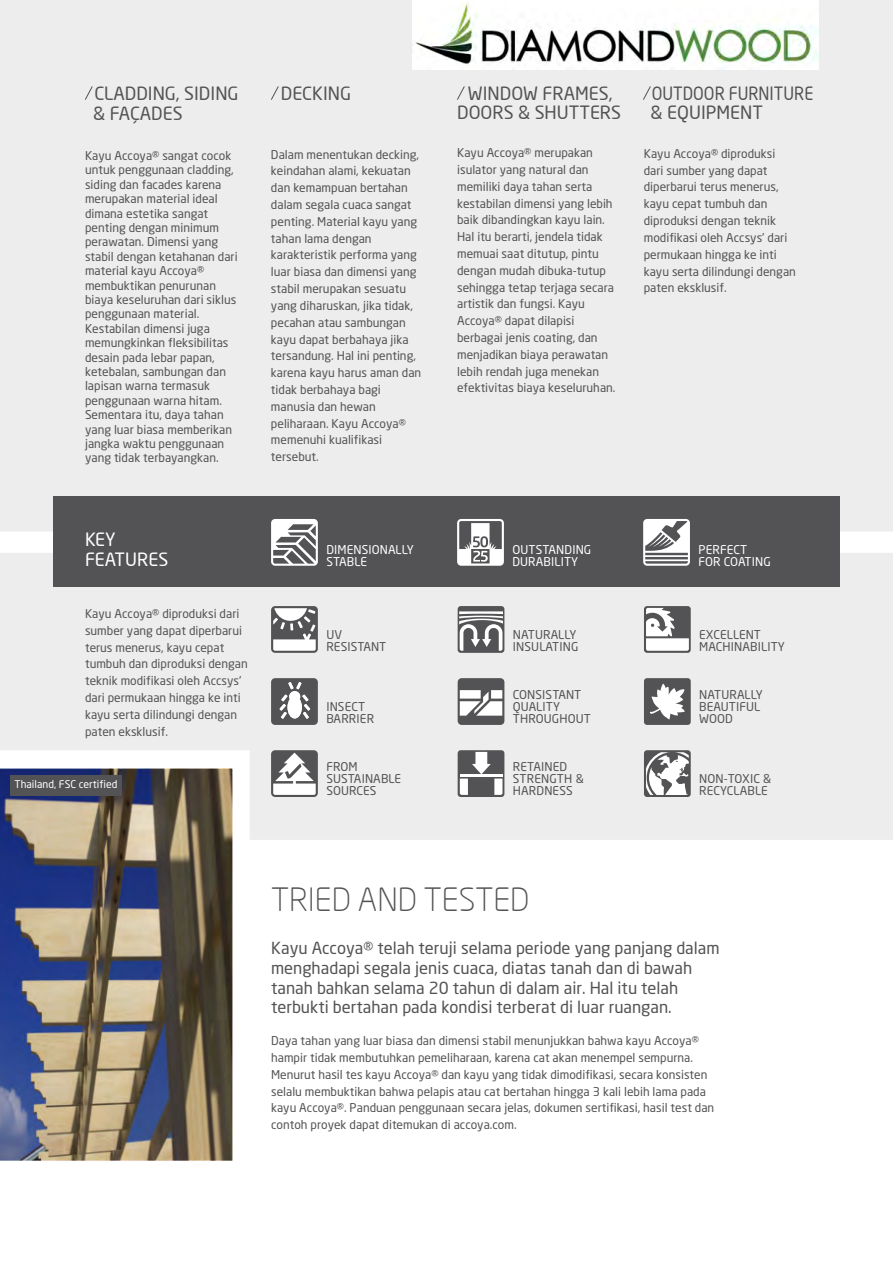
<style>
.page{position:relative;width:893px;height:1263px;background:#fff}
.page>*{position:absolute;margin:0;border:0;box-sizing:border-box;transform-origin:0 0}
.body{font:300 31.5px "Neo Sans Pro";color:#535355}
.body-2{font:18px/20.2px "Neo Sans Pro";color:#535355}
.body-3{font:18px/19.5px "Neo Sans Pro";color:#535355;scale:.9 1}
.subheader{font:18px "Neo Sans Pro";color:#fff}
.subheader-2{font:18px "Neo Sans Pro";color:#535355}
.body-4{font:16.5px/19.8px "Neo Sans";color:#535355}
.body-5{font:12px/16.8px "Neo Sans";color:#535355}
.icons{font:12px/12px "Neo Sans";letter-spacing:.01em;color:#535355}
.icons-2{font:12px/12px "Neo Sans";letter-spacing:.01em;color:#fff}
.t1{font:10.5px "Neo Sans W1 G";color:#fff}
</style>
<div class="page">
<div style="left:0;top:0;width:893px;height:840px;background:#ecedec"></div>
<svg style="left:85px;top:86px;width:8px;height:14px"></svg>
<svg style="left:271px;top:86px;width:8px;height:14px"></svg>
<svg style="left:457px;top:86px;width:8px;height:14px"></svg>
<svg style="left:643px;top:86px;width:8px;height:14px"></svg>
<svg style="left:0;top:531px;width:893px;height:266px"></svg>
<div style="left:53px;top:497px;width:786px;height:90px;background:#535355"></div>
<svg style="left:271px;top:606px;width:47px;height:47px;background:#9e9e9f"></svg>
<svg style="left:458px;top:678px;width:46px;height:47px;background:#959596"></svg>
<svg style="left:271px;top:750px;width:47px;height:47px;background:#a3a3a4"></svg>
<svg style="left:271px;top:519px;width:47px;height:47px"></svg>
<svg style="left:271px;top:678px;width:47px;height:47px;background:#7b7b7c"></svg>
<div style="left:644px;top:750px;width:47px;height:47px;background:#535355;border-radius:3px"></div>
<svg style="left:646px;top:752px;width:43px;height:43px"></svg>
<div style="left:644px;top:606px;width:47px;height:47px;background:#535355;border-radius:3px"></div>
<svg style="left:646px;top:608px;width:43px;height:43px"></svg>
<div style="left:643px;top:519px;width:47px;height:47px;background:#fff;border-radius:4px"></div>
<svg style="left:645px;top:521px;width:43px;height:43px"></svg>
<svg style="left:458px;top:750px;width:46px;height:47px"></svg>
<svg style="left:460px;top:752px;width:42px;height:43px;background:#8d8d8f"></svg>
<div style="left:457px;top:519px;width:47px;height:47px;background:#fff;border-radius:4px"></div>
<svg style="left:459px;top:521px;width:43px;height:42px"></svg>
<div style="left:458px;top:606px;width:46px;height:47px;background:#535355;border-radius:3px"></div>
<svg style="left:459px;top:611px;width:44px;height:40px"></svg>
<div style="left:644px;top:678px;width:47px;height:47px;background:#535355;border-radius:3px"></div>
<svg style="left:649px;top:684px;width:36px;height:35px"></svg>
<svg style="left:0;top:739px;width:260px;height:101px"></svg>
<img style="left:412px;top:0;width:407px;height:69px">
<img style="left:0;top:768px;width:233px;height:393px">
<div style="left:10px;top:775px;width:112px;height:21px;background:#535355"></div>
<p class="body-2" style="left:93px;top:83px;width:147px">CLADDING, SIDING &amp; FAÇADES</p>
<p class="body-5" style="left:85px;top:148px;width:154px;line-height:14.4px">Kayu Accoya® sangat cocok untuk penggunaan cladding, siding dan facades karena merupakan material ideal dimana estetika sangat penting dengan minimum perawatan. Dimensi yang stabil dengan ketahanan dari material kayu Accoya® membuktikan penurunan biaya keseluruhan dari siklus penggunaan material.<br>Kestabilan dimensi juga memungkinkan fleksibilitas desain pada lebar papan, ketebalan, sambungan dan lapisan warna termasuk penggunaan warna hitam.<br>Sementara itu, daya tahan yang luar biasa memberikan jangka waktu penggunaan yang tidak terbayangkan.</p>
<p class="subheader-2" style="left:281px;top:82px;width:72px">DECKING</p>
<p class="body-5" style="left:271px;top:146px;width:152px">Dalam menentukan decking, keindahan alami, kekuatan dan kemampuan bertahan dalam segala cuaca sangat penting. Material kayu yang tahan lama dengan karakteristik performa yang luar biasa dan dimensi yang stabil merupakan sesuatu yang diharuskan, jika tidak, pecahan atau sambungan kayu dapat berbahaya jika tersandung. Hal ini penting, karena kayu harus aman dan tidak berbahaya bagi manusia dan hewan peliharaan. Kayu Accoya® memenuhi kualifikasi tersebut.</p>
<p class="body-2" style="left:457px;top:83px;width:165px;line-height:19.5px;text-align:center">WINDOW FRAMES,<br>DOORS &amp; SHUTTERS</p>
<p class="body-5" style="left:457px;top:144px;width:160px">Kayu Accoya® merupakan isulator yang natural dan memiliki daya tahan serta kestabilan dimensi yang lebih baik dibandingkan kayu lain.<br>Hal itu berarti, jendela tidak memuai saat ditutup, pintu dengan mudah dibuka-tutup sehingga tetap terjaga secara artistik dan fungsi. Kayu<br>Accoya® dapat dilapisi berbagai jenis coating, dan menjadikan biaya perawatan lebih rendah juga menekan efektivitas biaya keseluruhan.</p>
<p class="body-3" style="left:651px;top:83px;width:182px">OUTDOOR FURNITURE &amp; EQUIPMENT</p>
<p class="body-5" style="left:644px;top:145px;width:154px">Kayu Accoya® diproduksi dari sumber yang dapat diperbarui terus menerus, kayu cepat tumbuh dan diproduksi dengan teknik modifikasi oleh Accsys' dari permukaan hingga ke inti kayu serta dilindungi dengan paten eksklusif.</p>
<p class="subheader" style="left:85px;top:529px;width:32px">KEY</p>
<p class="subheader" style="left:85px;top:548px;width:85px">FEATURES</p>
<p class="icons-2" style="left:326px;top:543px;width:89px">DIMENSIONALLY<br>STABLE</p>
<p class="icons-2" style="left:512px;top:543px;width:80px">OUTSTANDING<br>DURABILITY</p>
<p class="icons-2" style="left:698px;top:543px;width:74px">PERFECT<br>FOR COATING</p>
<p class="body-5" style="left:85px;top:605px;width:164px">Kayu Accoya® diproduksi dari sumber yang dapat diperbarui terus menerus, kayu cepat tumbuh dan diproduksi dengan teknik modifikasi oleh Accsys' dari permukaan hingga ke inti kayu serta dilindungi dengan paten eksklusif.</p>
<p class="t1" style="left:14px;top:778px;width:105px">Thailand, FSC certified</p>
<p class="icons" style="left:326px;top:628px;width:61px">UV<br>RESISTANT</p>
<p class="icons" style="left:326px;top:700px;width:49px">INSECT<br>BARRIER</p>
<p class="icons" style="left:326px;top:760px;width:76px">FROM<br>SUSTAINABLE<br>SOURCES</p>
<p class="icons" style="left:513px;top:628px;width:67px">NATURALLY<br>INSULATING</p>
<p class="icons" style="left:513px;top:688px;width:79px">CONSISTANT<br>QUALITY<br>THROUGHOUT</p>
<p class="icons" style="left:513px;top:760px;width:72px">RETAINED<br>STRENGTH &amp;<br>HARDNESS</p>
<p class="icons" style="left:699px;top:628px;width:87px">EXCELLENT<br>MACHINABILITY</p>
<p class="icons" style="left:699px;top:688px;width:65px">NATURALLY<br>BEAUTIFUL<br>WOOD</p>
<p class="icons" style="left:699px;top:772px;width:74px">NON-TOXIC &amp;<br>RECYCLABLE</p>
<p class="body" style="left:271px;top:880px;width:260px">TRIED AND TESTED</p>
<p class="body-4" style="left:271px;top:938px;width:450px">Kayu Accoya® telah teruji selama periode yang panjang dalam menghadapi segala jenis cuaca, diatas tanah dan di bawah tanah bahkan selama 20 tahun di dalam air. Hal itu telah terbukti bertahan pada kondisi terberat di luar ruangan.</p>
<p class="body-5" style="left:271px;top:1032px;width:445px">Daya tahan yang luar biasa dan dimensi stabil menunjukkan bahwa kayu Accoya® hampir tidak membutuhkan pemeliharaan, karena cat akan menempel sempurna.<br>Menurut hasil tes kayu Accoya® dan kayu yang tidak dimodifikasi, secara konsisten selalu membuktikan bahwa pelapis atau cat bertahan hingga 3 kali lebih lama pada kayu Accoya®. Panduan penggunaan secara jelas, dokumen sertifikasi, hasil test dan contoh proyek dapat ditemukan di accoya.com.</p>
</div>
